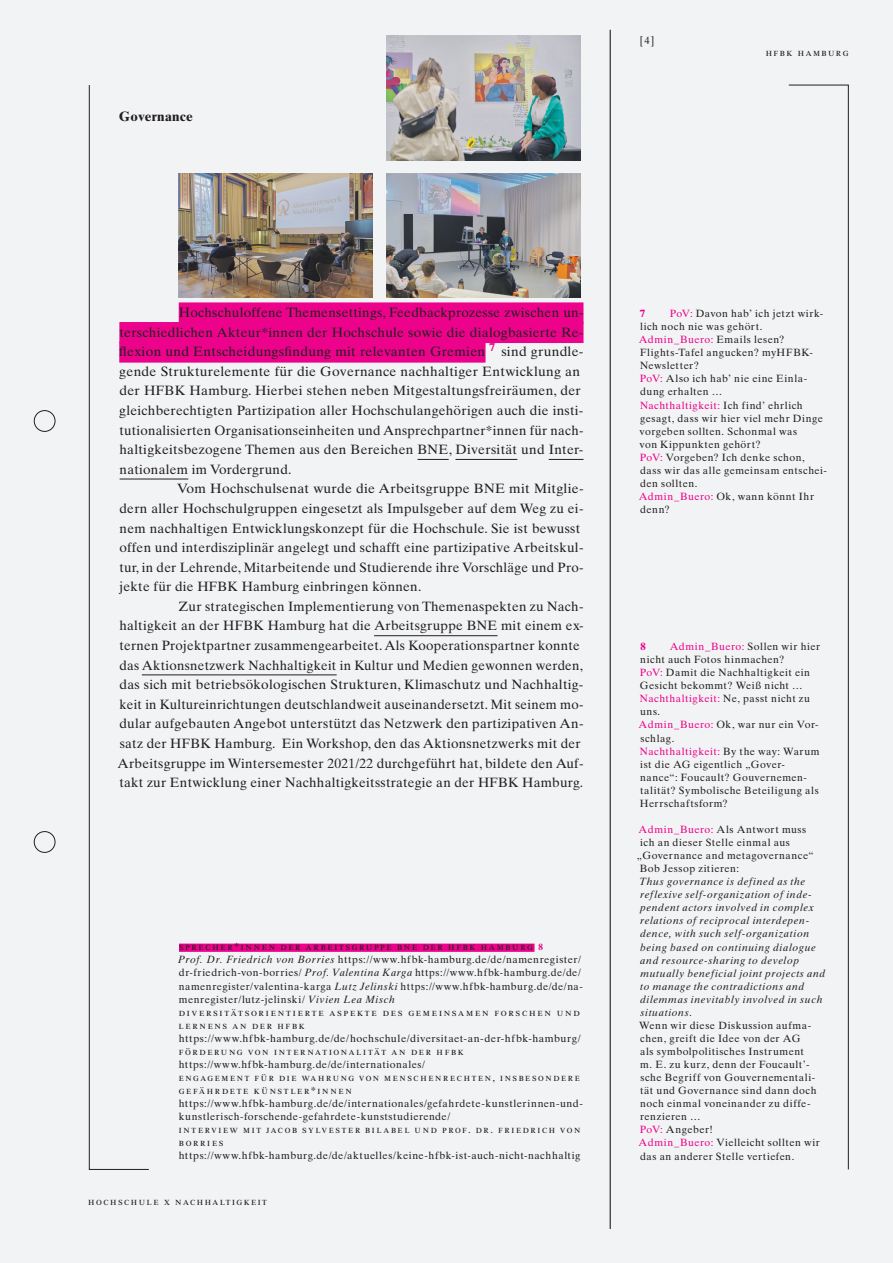
<style>
.page{position:relative;width:893px;height:1263px;background:#f2f3f4}
.page>*{position:absolute;margin:0;border:0;box-sizing:border-box;transform-origin:0 0}
.t1{font:13.5px "Times Ten CE";letter-spacing:.02em;color:#231f20}
.t2{font:700 13.5px "Times Ten CE";letter-spacing:.02em;color:#231f20}
.t3{font:10.5px/13px "Times Ten CE";letter-spacing:.045em;color:#231f20}
.t4{font:10.5px/13px "Times Ten Roman SC";letter-spacing:.155em;color:#231f20}
.t5{font:italic 10.5px/13px "Times Ten CE";letter-spacing:.055em;color:#231f20}
.t6{font:700 10.5px "Times Ten CE";color:#ed028c}
.s1{font-family:"Times Ten CE";font-weight:700;font-size:9px;color:#ed028c}
.s2{font-style:italic}
.s3{color:#ed028c}
</style>
<div class="page">
<svg style="left:788px;top:85px;width:61px;height:1085px"></svg>
<svg style="left:89px;top:85px;width:60px;height:1085px"></svg>
<hr style="left:610px;top:30px;width:1px;height:1199px;background:#231f20">
<div style="left:179px;top:302px;width:404px;height:21px;background:#ed028c"></div>
<div style="left:119px;top:322px;width:464px;height:21px;background:#ed028c"></div>
<div style="left:119px;top:342px;width:367px;height:21px;background:#ed028c"></div>
<hr style="left:417px;top:459px;width:32px;height:1px;background:#231f20">
<hr style="left:455px;top:459px;width:62px;height:1px;background:#231f20">
<hr style="left:549px;top:459px;width:34px;height:1px;background:#231f20">
<hr style="left:120px;top:479px;width:68px;height:1px;background:#231f20">
<hr style="left:374px;top:635px;width:124px;height:1px;background:#231f20">
<hr style="left:142px;top:675px;width:195px;height:1px;background:#231f20">
<div style="left:179px;top:943px;width:355px;height:9px;background:#ed028c"></div>
<img style="left:179px;top:173px;width:193px;height:124px">
<img style="left:387px;top:36px;width:193px;height:124px">
<img style="left:387px;top:174px;width:193px;height:123px">
<div style="left:34px;top:410px;width:21px;height:22px;border:1px solid #231f20;border-radius:50%"></div>
<div style="left:34px;top:831px;width:21px;height:22px;border:1px solid #231f20;border-radius:50%"></div>
<p class="t2" style="left:119px;top:108px;width:75px">Governance</p>
<p class="t3" style="left:640px;top:34px;width:16px">[4]</p>
<p class="t4" style="left:766px;top:45px;width:84px">hfbk hamburg</p>
<p class="t1" style="left:179px;top:305px;width:406px">Hochschuloffene Themensettings, Feedbackprozesse zwischen un-</p>
<p class="t1" style="left:119px;top:324px;width:466px">terschiedlichen Akteur*innen der Hochschule sowie die dialogbasierte Re-</p>
<p class="t1" style="left:119px;top:344px;width:466px">flexion und Entscheidungsfindung mit relevanten Gremien <sup>7</sup> sind grundle-</p>
<p class="t1" style="left:119px;top:363px;width:462px">gende Strukturelemente für die Governance nachhaltiger Entwicklung an</p>
<p class="t1" style="left:120px;top:383px;width:463px">der HFBK Hamburg. Hierbei stehen neben Mitgestaltungsfreiräumen, der</p>
<p class="t1" style="left:119px;top:402px;width:466px">gleichberechtigten Partizipation aller Hochschulangehörigen auch die insti-</p>
<p class="t1" style="left:119px;top:422px;width:466px">tutionalisierten Organisationseinheiten und Ansprechpartner*innen für nach-</p>
<p class="t1" style="left:119px;top:442px;width:466px">haltigkeitsbezogene Themen aus den Bereichen BNE, Diversität und Inter-</p>
<p class="t1" style="left:120px;top:461px;width:173px">nationalem im Vordergrund.</p>
<p class="t1" style="left:177px;top:481px;width:408px">Vom Hochschulsenat wurde die Arbeitsgruppe BNE mit Mitglie-</p>
<p class="t1" style="left:120px;top:500px;width:465px">dern aller Hochschulgruppen eingesetzt als Impulsgeber auf dem Weg zu ei-</p>
<p class="t1" style="left:120px;top:520px;width:462px">nem nachhaltigen Entwicklungskonzept für die Hochschule. Sie ist bewusst</p>
<p class="t1" style="left:120px;top:540px;width:465px">offen und interdisziplinär angelegt und schafft eine partizipative Arbeitskul-</p>
<p class="t1" style="left:119px;top:559px;width:466px">tur, in der Lehrende, Mitarbeitende und Studierende ihre Vorschläge und Pro-</p>
<p class="t1" style="left:119px;top:579px;width:303px">jekte für die HFBK Hamburg einbringen können.</p>
<p class="t1" style="left:179px;top:598px;width:406px">Zur strategischen Implementierung von Themenaspekten zu Nach-</p>
<p class="t1" style="left:119px;top:618px;width:466px">haltigkeit an der HFBK Hamburg hat die Arbeitsgruppe BNE mit einem ex-</p>
<p class="t1" style="left:119px;top:637px;width:462px">ternen Projektpartner zusammengearbeitet. Als Kooperationspartner konnte</p>
<p class="t1" style="left:120px;top:657px;width:465px">das Aktionsnetzwerk Nachhaltigkeit in Kultur und Medien gewonnen werden,</p>
<p class="t1" style="left:120px;top:677px;width:465px">das sich mit betriebsökologischen Strukturen, Klimaschutz und Nachhaltig-</p>
<p class="t1" style="left:119px;top:696px;width:465px">keit in Kultureinrichtungen deutschlandweit auseinandersetzt. Mit seinem mo-</p>
<p class="t1" style="left:120px;top:716px;width:465px">dular aufgebauten Angebot unterstützt das Netzwerk den partizipativen An-</p>
<p class="t1" style="left:120px;top:735px;width:463px">satz der HFBK Hamburg. Ein Workshop, den das Aktionsnetzwerks mit der</p>
<p class="t1" style="left:117px;top:755px;width:467px">Arbeitsgruppe im Wintersemester 2021/22 durchgeführt hat, bildete den Auf-</p>
<p class="t1" style="left:119px;top:775px;width:465px">takt zur Entwicklung einer Nachhaltigkeitsstrategie an der HFBK Hamburg.</p>
<p class="t4" style="left:179px;top:940px;width:365px">sprecher*innen der arbeitsgruppe bne der hfbk hamburg <span class="s1">8</span></p>
<p class="t3" style="left:178px;top:953px;width:406px"><span class="s2">Prof. Dr. Friedrich von Borries</span> https://www.hfbk-hamburg.de/de/namenregister/ dr-friedrich-von-borries/ <span class="s2">Prof. Valentina Karga</span> https://www.hfbk-hamburg.de/de/ namenregister/valentina-karga <span class="s2">Lutz Jelinski</span> https://www.hfbk-hamburg.de/de/na&shy;menregister/lutz-jelinski/ <span class="s2">Vivien Lea Misch</span></p>
<p class="t4" style="left:179px;top:1005px;width:403px">diversitätsorientierte aspekte des gemeinsamen forschen und lernens an der hfbk</p>
<p class="t3" style="left:179px;top:1032px;width:404px">https://www.hfbk-hamburg.de/de/hochschule/diversitaet-an-der-hfbk-hamburg/</p>
<p class="t4" style="left:179px;top:1045px;width:286px">förderung von internationalität an der hfbk</p>
<p class="t3" style="left:179px;top:1058px;width:248px">https://www.hfbk-hamburg.de/de/internationales/</p>
<p class="t4" style="left:179px;top:1071px;width:403px">engagement für die wahrung von menschenrechten, insbesondere gefährdete künstler*innen</p>
<p class="t3" style="left:179px;top:1097px;width:406px">https://www.hfbk-hamburg.de/de/internationales/gefahrdete-kunstlerinnen-und&shy;kunstlerisch-forschende-gefahrdete-kunststudierende/</p>
<p class="t4" style="left:179px;top:1123px;width:403px">interview mit jacob sylvester bilabel und prof. dr. friedrich von borries</p>
<p class="t3" style="left:179px;top:1149px;width:403px">https://www.hfbk-hamburg.de/de/aktuelles/keine-hfbk-ist-auch-nicht-nachhaltig</p>
<p class="t4" style="left:88px;top:1194px;width:180px">hochschule x nachhaltigkeit</p>
<p class="t3" style="left:639px;top:307px;width:190px;text-indent:31px"><span class="s3">PoV:</span> Davon hab’ ich jetzt wirk&shy;lich noch nie was gehört.<br><span class="s3">Admin_Buero:</span> Emails lesen?<br>Flights-Tafel angucken? myHFBK-<br>Newsletter?<br><span class="s3">PoV:</span> Also ich hab’ nie eine Einla&shy;dung erhalten …<br><span class="s3">Nachthaltigkeit:</span> Ich find’ ehrlich gesagt, dass wir hier viel mehr Dinge vorgeben sollten. Schonmal was<br>von Kippunkten gehört?<br><span class="s3">PoV:</span> Vorgeben? Ich denke schon, dass wir das alle gemeinsam entschei&shy;den sollten.<br><span class="s3">Admin_Buero:</span> Ok, wann könnt Ihr denn?</p>
<p class="t6" style="left:640px;top:307px;width:7px">7</p>
<p class="t3" style="left:639px;top:640px;width:183px;text-indent:31px"><span class="s3">Admin_Buero:</span> Sollen wir hier nicht auch Fotos hinmachen?<br><span class="s3">PoV:</span> Damit die Nachhaltigkeit ein<br>Gesicht bekommt? Weiß nicht …<br><span class="s3">Nachthaltigkeit:</span> Ne, passt nicht zu uns.<br><span class="s3">Admin_Buero:</span> Ok, war nur ein Vor&shy;schlag.<br><span class="s3">Nachthaltigkeit:</span> By the way: Warum ist die AG eigentlich „Gover&shy;nance“: Foucault? Gouvernemen&shy;talität? Symbolische Beteiligung als<br>Herrschaftsform?</p>
<p class="t3" style="left:639px;top:823px;width:169px"><span class="s3">Admin_Buero:</span> Als Antwort muss</p>
<p class="t3" style="left:640px;top:836px;width:151px">ich an dieser Stelle einmal aus</p>
<p class="t3" style="left:637px;top:849px;width:178px">„Governance and metagovernance“</p>
<p class="t3" style="left:640px;top:862px;width:101px">Bob Jessop zitieren:</p>
<p class="t5" style="left:639px;top:875px;width:188px">Thus governance is defined as the reflexive self-organization of inde&shy;pendent actors involved in complex relations of reciprocal interdepen&shy;dence, with such self-organization being based on continuing dialogue and resource-sharing to develop mutually beneficial joint projects and to manage the contradictions and dilemmas inevitably involved in such situations.</p>
<p class="t3" style="left:639px;top:1019px;width:183px">Wenn wir diese Diskussion aufma&shy;chen, greift die Idee von der AG<br>als symbolpolitisches Instrument<br>m. E. zu kurz, denn der Foucault’- sche Begriff von Gouvernementali&shy;tät und Governance sind dann doch noch einmal voneinander zu diffe&shy;renzieren …<br><span class="s3">PoV:</span> Angeber!<br><span class="s3">Admin_Buero:</span> Vielleicht sollten wir das an anderer Stelle vertiefen.</p>
<p class="t6" style="left:640px;top:640px;width:7px">8</p>
</div>
